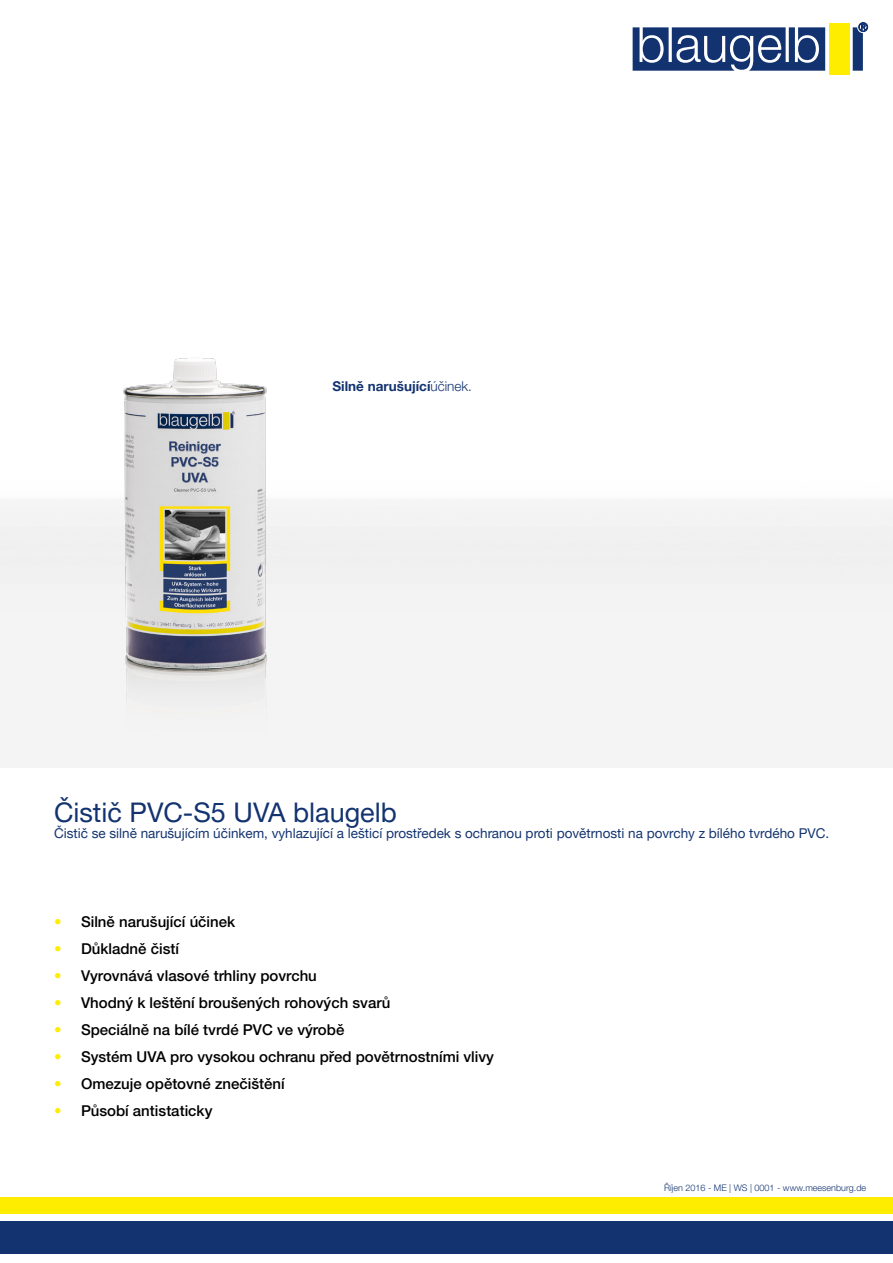
<style>
.page{position:relative;width:893px;height:1263px;background:#fff}
.page>*{position:absolute;margin:0;border:0;box-sizing:border-box;transform-origin:0 0}
.t1{font:27px "Helvetica Neue LTW1 G";color:#133370}
.t2{font:500 15px "Helvetica Neue LTW1 G";color:#000}
.t3{font:13.5px "Helvetica Neue LTW1 G";color:#133370}
.t4{font:700 13.5px "Helvetica Neue LTW1 G";color:#133370}
.t5{font:300 9px "Helvetica Neue LTW1 G";color:#133370}
.s1{font-weight:300}
.s2{color:#ffed00}
</style>
<div class="page">
<div style="left:0;top:1222px;width:893px;height:32px;background:#133370"></div>
<div style="left:0;top:1197px;width:893px;height:17px;background:#ffed00"></div>
<svg style="left:633px;top:22px;width:235px;height:49px"></svg>
<div style="left:829px;top:23px;width:20px;height:51px;background:#ffed00"></div>
<img style="left:66px;top:357px;width:235px;height:401px">
<p class="t4" style="left:333px;top:377px;width:141px">Silně narušující<span class="s1">účinek.</span></p>
<h1 class="t1" style="left:54px;top:796px;width:344px">Čistič PVC-S5 UVA blaugelb</h1>
<p class="t3" style="left:54px;top:825px;width:777px">Čistič se silně narušujícím účinkem, vyhlazující a lešticí prostředek s ochranou proti povětrnosti na povrchy z bílého tvrdého PVC.</p>
<p class="t2" style="left:54px;top:913px;width:183px"><span class="s2">•</span> Silně narušující účinek</p>
<p class="t2" style="left:54px;top:940px;width:127px"><span class="s2">•</span> Důkladně čistí</p>
<p class="t2" style="left:54px;top:967px;width:264px"><span class="s2">•</span> Vyrovnává vlasové trhliny povrchu</p>
<p class="t2" style="left:54px;top:994px;width:338px"><span class="s2">•</span> Vhodný k leštění broušených rohových svarů</p>
<p class="t2" style="left:54px;top:1021px;width:292px"><span class="s2">•</span> Speciálně na bílé tvrdé PVC ve výrobě</p>
<p class="t2" style="left:54px;top:1048px;width:441px"><span class="s2">•</span> Systém UVA pro vysokou ochranu před povětrnostními vlivy</p>
<p class="t2" style="left:54px;top:1075px;width:232px"><span class="s2">•</span> Omezuje opětovné znečištění</p>
<p class="t2" style="left:54px;top:1102px;width:160px"><span class="s2">•</span> Působí antistaticky</p>
<p class="t5" style="left:664px;top:1183px;width:204px">Říjen 2016 - ME | WS | 0001 - www.meesenburg.de</p>
</div>
